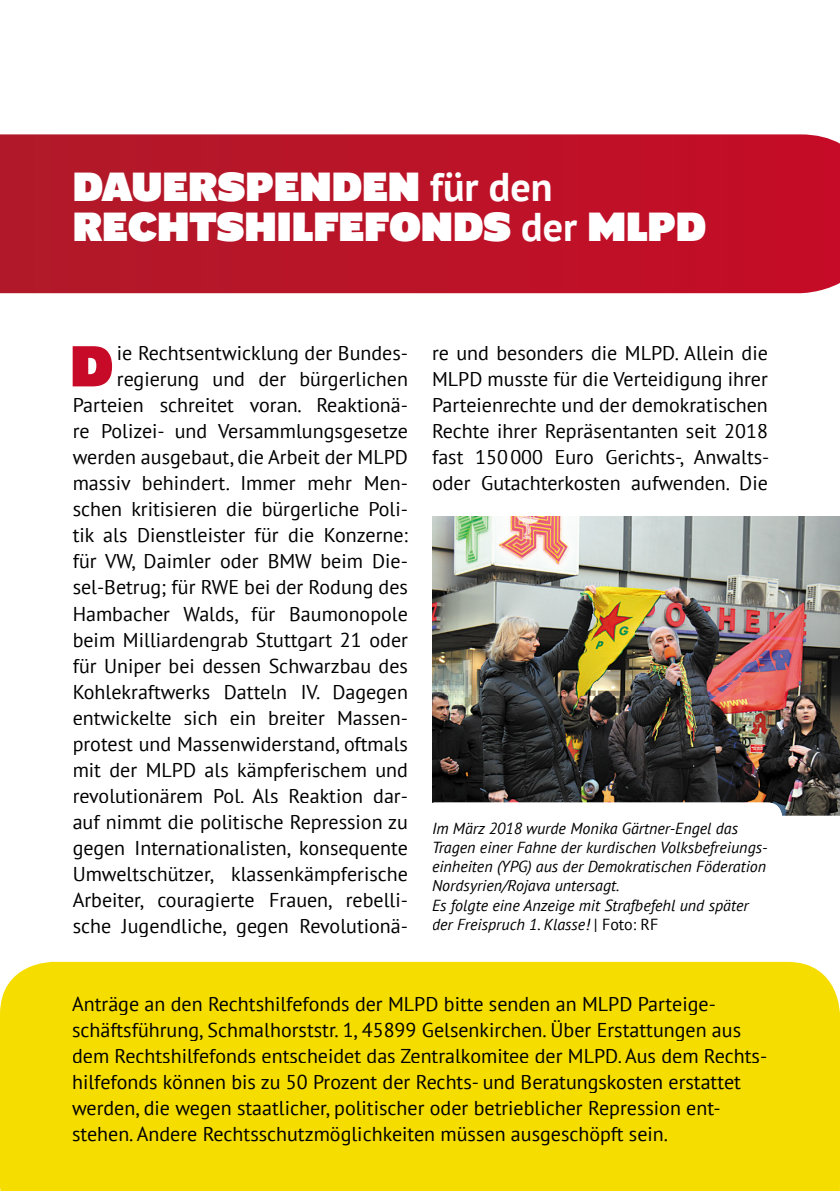
<style>
.page{position:relative;width:840px;height:1191px;background:#fff}
.page>*{position:absolute;margin:0;border:0;box-sizing:border-box;transform-origin:0 0}
.t1{font:56.6px "Shire Derbyshire";color:#c60a27}
.t2{font:40px/40px "Shire Derbyshire";color:#fff}
.t3{font:20px/26px "PT Sans";color:#000}
.t4{font:italic 16px/19.2px "PT Sans";color:#000}
.s1{font-family:"PT Sans";font-weight:700}
.s2{font-style:normal}
</style>
<div class="page">
<div style="left:0;top:962px;width:839px;height:229px;background:#f6dd00"></div>
<div style="left:72px;top:996px;width:642px;height:19px;background:#f6dd00"></div>
<div style="left:73px;top:1019px;width:667px;height:22px;background:#f6dd00"></div>
<div style="left:73px;top:1048px;width:692px;height:15px;background:#f6dd00"></div>
<div style="left:74px;top:1074px;width:666px;height:19px;background:#f6dd00"></div>
<div style="left:72px;top:1100px;width:647px;height:19px;background:#f6dd00"></div>
<div style="left:73px;top:1126px;width:593px;height:19px;background:#f6dd00"></div>
<img style="left:432px;top:516px;width:407px;height:180px">
<img style="left:432px;top:696px;width:339px;height:107px">
<img style="left:771px;top:696px;width:68px;height:119px">
<svg style="left:0;top:134px;width:839px;height:159px;background:#bb1429"></svg>
<div style="left:420px;top:802px;width:361px;height:130px;background:#fff;border-radius:15px"></div>
<h2 class="t2" style="left:73px;top:167px;width:634px">DAUERSPENDEN <span class="s1">für den<br></span>RECHTSHILFEFONDS <span class="s1">der</span> MLPD</h2>
<p class="t3" style="left:73px;top:340px;width:336px;text-align:right">ie Rechtsentwicklung der Bundes&shy;regierung und der bürgerlichen Parteien schreitet voran. Reaktionä&shy;re Polizei- und Versammlungsgesetze werden ausgebaut, die Arbeit der MLPD massiv behindert. Immer mehr Men&shy;schen kritisieren die bürgerliche Poli&shy;tik als Dienstleister für die Konzerne: für VW, Daimler oder BMW beim Die&shy;sel-Betrug; für RWE bei der Rodung des Hambacher Walds, für Baumonopole beim Milliardengrab Stuttgart 21 oder für Uniper bei dessen Schwarzbau des Kohlekraftwerks Datteln IV. Dagegen entwickelte sich ein breiter Massen&shy;protest und Massenwiderstand, oftmals mit der MLPD als kämpferischem und revolutionärem Pol. Als Reaktion dar&shy;auf nimmt die politische Repression zu gegen Internationalisten, konsequente Umweltschützer, klassenkämpferische Arbeiter, couragierte Frauen, rebelli&shy;sche Jugendliche, gegen Revolutionä-</p>
<p class="t3" style="left:432px;top:340px;width:339px;text-align:justify">re und besonders die MLPD. Allein die MLPD musste für die Verteidigung ihrer Parteienrechte und der demokratischen Rechte ihrer Repräsentanten seit 2018 fast 150 000 Euro Gerichts-, Anwalts&shy;oder Gutachterkosten aufwenden. Die</p>
<h1 class="t1" style="left:70px;top:334px;width:44px">D</h1>
<p class="t4" style="left:432px;top:818px;width:337px">Im März 2018 wurde Monika Gärtner-Engel das Tragen einer Fahne der kurdischen Volksbefreiungs&shy;einheiten (YPG) aus der Demokratischen Föderation Nordsyrien/Rojava untersagt.<br>Es folgte eine Anzeige mit Strafbefehl und später der Freispruch 1. Klasse! <span class="s2">| Foto: RF</span></p>
<p class="t3" style="left:72px;top:990px;width:696px">Anträge an den Rechtshilfefonds der MLPD bitte senden an MLPD Parteige&shy;schäftsführung, Schmalhorststr. 1, 45899 Gelsenkirchen. Über Erstattungen aus dem Rechtshilfefonds entscheidet das Zentralkomitee der MLPD. Aus dem Rechts&shy;hilfefonds können bis zu 50 Prozent der Rechts- und Beratungskosten erstattet werden, die wegen staatlicher, politischer oder betrieblicher Repression ent&shy;stehen. Andere Rechtsschutzmöglichkeiten müssen ausgeschöpft sein.</p>
</div>
